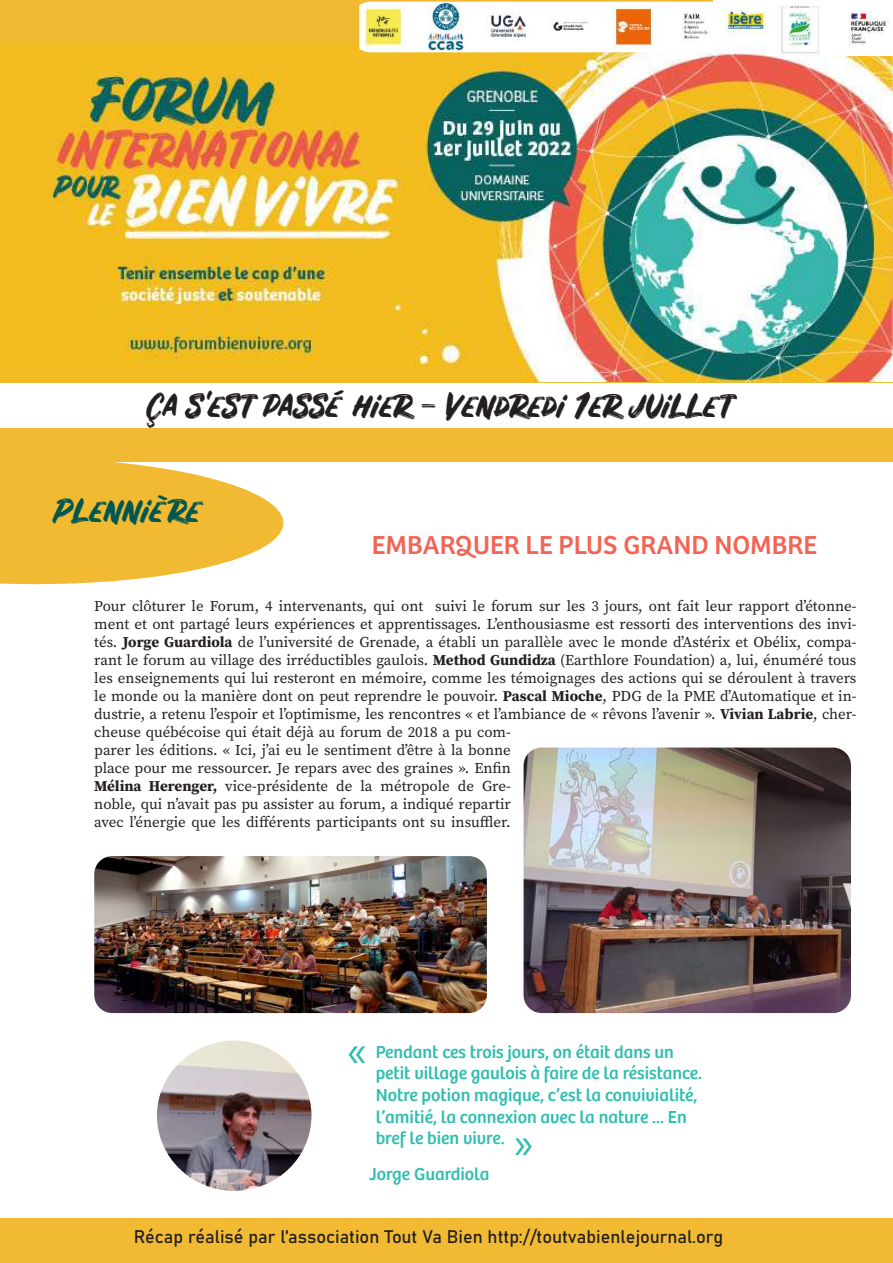
<style>
.page{position:relative;width:893px;height:1263px;background:#fff}
.page>*{position:absolute;margin:0;border:0;box-sizing:border-box;transform-origin:0 0}
.t1{font:45px "Myriad Pro";color:#2fbdaf}
.t2{font:33px "Forum";color:#231f20}
.t3{font:33px "Forum";color:#035750}
.t4{font:27px "Bree";color:#f26556}
.t5{font:18px/21.6px "Bree";color:#2fbdaf}
.t6{font:18px "Bahnschrift";color:#231f20}
.t7{font:15px/18px "Source Serif Pro";color:#231f20}
.s1{font-weight:700}
</style>
<div class="page">
<svg style="left:0;top:461px;width:284px;height:124px"></svg>
<div style="left:0;top:0;width:893px;height:383px;background:#f1ba32"></div>
<img style="left:0;top:41px;width:893px;height:340px">
<div style="left:0;top:428px;width:893px;height:33px;background:#f1ba32"></div>
<div style="left:0;top:1218px;width:893px;height:45px;background:#f1ba32"></div>
<img style="left:157px;top:1040px;width:154px;height:151px">
<img style="left:359px;top:2px;width:356px;height:50px">
<img style="left:767px;top:0;width:125px;height:56px">
<img style="left:714px;top:0;width:55px;height:43px">
<img style="left:524px;top:747px;width:327px;height:266px">
<img style="left:94px;top:856px;width:393px;height:157px">
<h2 class="t2" style="left:147px;top:385px;width:587px">ça s'est passé hier - Vendredi 1er juillet</h2>
<h2 class="t3" style="left:54px;top:489px;width:148px">Plennière</h2>
<h3 class="t4" style="left:372px;top:529px;width:447px">EMBARQUER LE PLUS GRAND NOMBRE</h3>
<p class="t7" style="left:94px;top:597px;width:764px">Pour clôturer le Forum, 4 intervenants, qui ont suivi le forum sur les 3 jours, ont fait leur rapport d’étonne&shy;ment et ont partagé leurs expériences et apprentissages. L’enthousiasme est ressorti des interventions des invi&shy;tés. <span class="s1">Jorge Guardiola</span> de l’université de Grenade, a établi un parallèle avec le monde d’Astérix et Obélix, compa&shy;rant le forum au village des irréductibles gaulois. <span class="s1">Method Gundidza</span> (Earthlore Foundation) a, lui, énuméré tous les enseignements qui lui resteront en mémoire, comme les témoignages des actions qui se déroulent à travers le monde ou la manière dont on peut reprendre le pouvoir. <span class="s1">Pascal Mioche</span>, PDG de la PME d’Automatique et in&shy;dustrie, a retenu l’espoir et l’optimisme, les rencontres « et l’ambiance de « rêvons l’avenir ». <span class="s1">Vivian Labrie</span>, cher&shy;cheuse québécoise qui était déjà au forum de 2018 a pu com-<br>parer les éditions. « Ici, j’ai eu le sentiment d’être à la bonne<br>place pour me ressourcer. Je repars avec des graines ». Enfin<br><span class="s1">Mélina Herenger,</span> vice-présidente de la métropole de Gre-<br>noble, qui n’avait pas pu assister au forum, a indiqué repartir<br>avec l’énergie que les différents participants ont su insuffler.</p>
<h1 class="t1" style="left:348px;top:1023px;width:20px">«</h1>
<p class="t5" style="left:376px;top:1041px;width:328px">Pendant ces trois jours, on était dans un petit village gaulois à faire de la résistance.<br>Notre potion magique, c’est la convivialité, l’amitié, la connexion avec la nature ... En bref le bien vivre.</p>
<p class="t5" style="left:369px;top:1164px;width:122px">Jorge Guardiola</p>
<p class="t6" style="left:134px;top:1223px;width:591px">Récap réalisé par l’association Tout Va Bien http://toutvabienlejournal.org</p>
</div>
